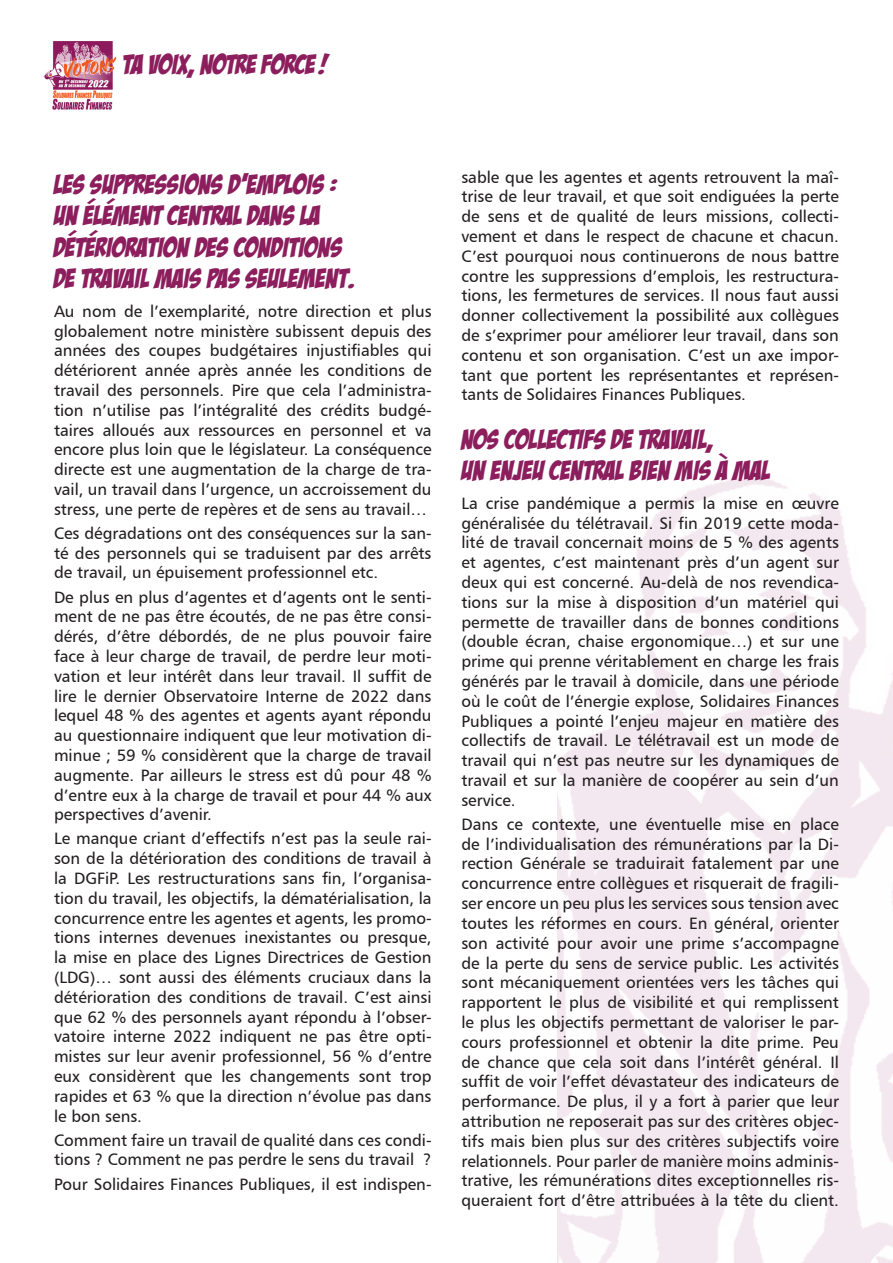
<style>
.page{position:relative;width:893px;height:1263px;background:#fff}
.page>*{position:absolute;margin:0;border:0;box-sizing:border-box;transform-origin:0 0}
.t1{font:27.15px "Bada Boom BB";color:#8c1e5d}
.t2{font:27px/31.5px "Bada Boom BB";letter-spacing:.01em;color:#8c1e5d}
.t3{font:16.5px/19.8px "Humanist 777 BT Roman B";color:#231f20;text-align:justify}
</style>
<div class="page">
<img style="left:558px;top:479px;width:335px;height:784px">
<img style="left:44px;top:41px;width:73px;height:69px">
<p class="t1" style="left:123px;top:50px;width:206px">TA VOIX, NOTRE FORCE!</p>
<p class="t2" style="left:54px;top:169px;width:304px">LES SUPPRESSIONS D’EMPLOIS :<br>UN ELEMENT CENTRAL DANS LA<br>DETERIORATION DES CONDITIONS<br>DE TRAVAIL MAIS PAS SEULEMENT.</p>
<p class="t3" style="left:54px;top:301px;width:379px">Au nom de l’exemplarité, notre direction et plus globalement notre ministère subissent depuis des années des coupes budgétaires injustifiables qui détériorent année après année les conditions de travail des personnels. Pire que cela l’administra&shy;tion n’utilise pas l’intégralité des crédits budgé&shy;taires alloués aux ressources en personnel et va encore plus loin que le législateur. La conséquence directe est une augmentation de la charge de tra&shy;vail, un travail dans l’urgence, un accroissement du stress, une perte de repères et de sens au travail…</p>
<p class="t3" style="left:54px;top:523px;width:379px">Ces dégradations ont des conséquences sur la san&shy;té des personnels qui se traduisent par des arrêts de travail, un épuisement professionnel etc.</p>
<p class="t3" style="left:54px;top:586px;width:379px">De plus en plus d’agentes et d’agents ont le senti&shy;ment de ne pas être écoutés, de ne pas être consi&shy;dérés, d’être débordés, de ne plus pouvoir faire face à leur charge de travail, de perdre leur moti&shy;vation et leur intérêt dans leur travail. Il suffit de lire le dernier Observatoire Interne de 2022 dans lequel 48 % des agentes et agents ayant répondu au questionnaire indiquent que leur motivation di&shy;minue ; 59 % considèrent que la charge de travail augmente. Par ailleurs le stress est dû pour 48 % d’entre eux à la charge de travail et pour 44 % aux perspectives d’avenir.</p>
<p class="t3" style="left:54px;top:828px;width:379px">Le manque criant d’effectifs n’est pas la seule rai&shy;son de la détérioration des conditions de travail à la DGFiP. Les restructurations sans fin, l’organisa&shy;tion du travail, les objectifs, la dématérialisation, la concurrence entre les agentes et agents, les promo&shy;tions internes devenues inexistantes ou presque, la mise en place des Lignes Directrices de Gestion (LDG)… sont aussi des éléments cruciaux dans la détérioration des conditions de travail. C’est ainsi que 62 % des personnels ayant répondu à l’obser&shy;vatoire interne 2022 indiquent ne pas être opti&shy;mistes sur leur avenir professionnel, 56 % d’entre eux considèrent que les changements sont trop rapides et 63 % que la direction n’évolue pas dans le bon sens.</p>
<p class="t3" style="left:54px;top:1130px;width:379px">Comment faire un travail de qualité dans ces condi&shy;tions ? Comment ne pas perdre le sens du travail ?</p>
<p class="t3" style="left:54px;top:1173px;width:379px">Pour Solidaires Finances Publiques, il est indispen-</p>
<p class="t3" style="left:461px;top:167px;width:379px">sable que les agentes et agents retrouvent la maî&shy;trise de leur travail, et que soit endiguées la perte de sens et de qualité de leurs missions, collecti&shy;vement et dans le respect de chacune et chacun.<br>C’est pourquoi nous continuerons de nous battre contre les suppressions d’emplois, les restructura&shy;tions, les fermetures de services. Il nous faut aussi donner collectivement la possibilité aux collègues de s’exprimer pour améliorer leur travail, dans son contenu et son organisation. C’est un axe impor&shy;tant que portent les représentantes et représen&shy;tants de Solidaires Finances Publiques.</p>
<p class="t2" style="left:461px;top:424px;width:311px">NOS COLLECTIFS DE TRAVAIL,<br>UN ENJEU CENTRAL BIEN MIS A MAL</p>
<p class="t3" style="left:461px;top:493px;width:379px">La crise pandémique a permis la mise en œuvre généralisée du télétravail. Si fin 2019 cette moda&shy;lité de travail concernait moins de 5 % des agents et agentes, c’est maintenant près d’un agent sur deux qui est concerné. Au-delà de nos revendica&shy;tions sur la mise à disposition d’un matériel qui permette de travailler dans de bonnes conditions (double écran, chaise ergonomique…) et sur une prime qui prenne véritablement en charge les frais générés par le travail à domicile, dans une période où le coût de l’énergie explose, Solidaires Finances Publiques a pointé l’enjeu majeur en matière des collectifs de travail. Le télétravail est un mode de travail qui n’est pas neutre sur les dynamiques de travail et sur la manière de coopérer au sein d’un service.</p>
<p class="t3" style="left:461px;top:814px;width:379px">Dans ce contexte, une éventuelle mise en place de l’individualisation des rémunérations par la Di&shy;rection Générale se traduirait fatalement par une concurrence entre collègues et risquerait de fragili&shy;ser encore un peu plus les services sous tension avec toutes les réformes en cours. En général, orienter son activité pour avoir une prime s’accompagne de la perte du sens de service public. Les activités sont mécaniquement orientées vers les tâches qui rapportent le plus de visibilité et qui remplissent le plus les objectifs permettant de valoriser le par&shy;cours professionnel et obtenir la dite prime. Peu de chance que cela soit dans l’intérêt général. Il suffit de voir l’effet dévastateur des indicateurs de performance. De plus, il y a fort à parier que leur attribution ne reposerait pas sur des critères objec&shy;tifs mais bien plus sur des critères subjectifs voire relationnels. Pour parler de manière moins adminis&shy;trative, les rémunérations dites exceptionnelles ris&shy;queraient fort d’être attribuées à la tête du client.</p>
</div>
